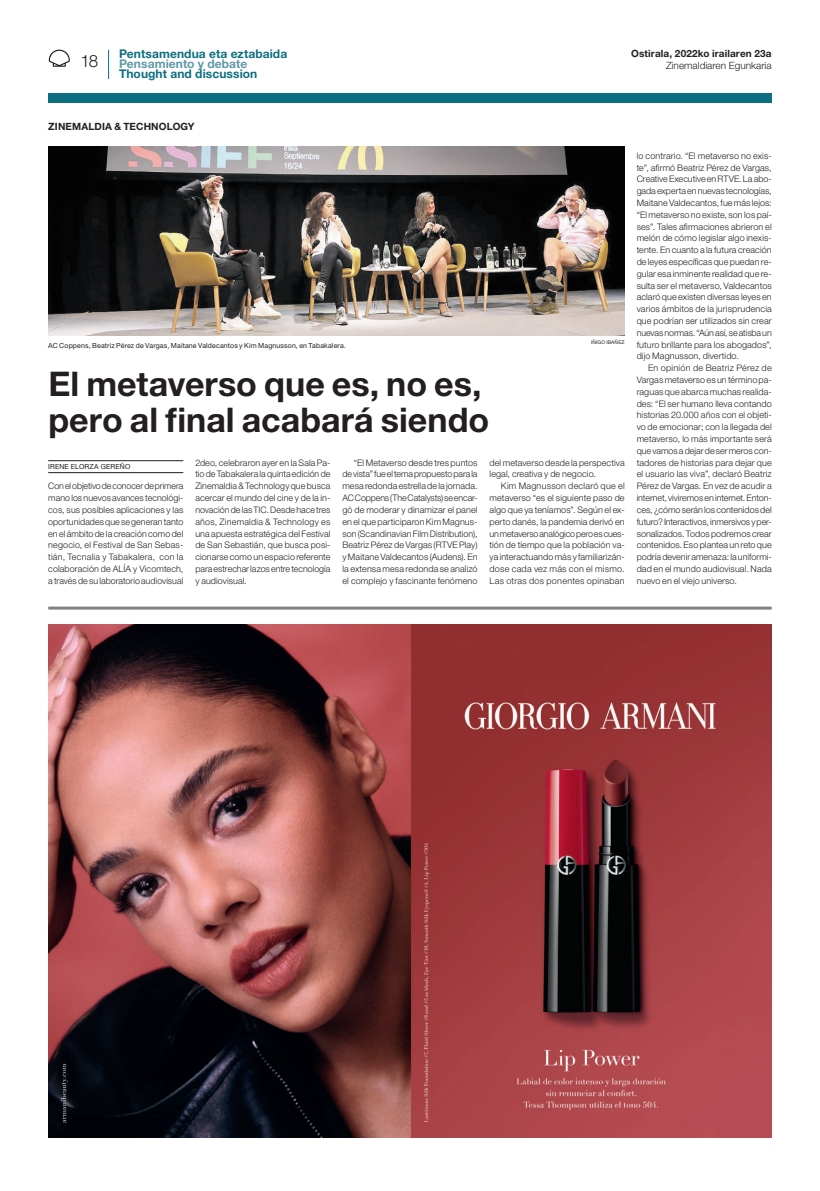
<style>
.page{position:relative;width:820px;height:1191px;background:#fff}
.page>*{position:absolute;margin:0;border:0;box-sizing:border-box;transform-origin:0 0}
.t1{font:700 34px/36px "Helvetica Neue LT Std";color:#231f20}
.t2{font:300 17px "Helvetica Neue LT Std";color:#231f20}
.t3{font:700 12px "Helvetica Neue LT Std";letter-spacing:.01em;color:#0d6f81}
.t4{font:700 12px "Helvetica Neue LT Std";letter-spacing:.005em;color:#5f98a7}
.t5{font:700 10px "Helvetica Neue LT Std";letter-spacing:.015em;color:#231f20}
.t6{font:300 10px "Helvetica Neue LT Std";color:#231f20}
.t7{font:300 9px/11.8px "Helvetica Neue LT Std";letter-spacing:.01em;color:#231f20;text-align:justify}
.t8{font:7px "Helvetica Neue LT Std";letter-spacing:.02em;color:#231f20}
.t9{font:5px "Helvetica Neue LT Std";letter-spacing:.02em;color:#231f20}
</style>
<div class="page">
<hr style="left:48px;top:606px;width:723px;height:3px;background:#808285">
<img style="left:48px;top:624px;width:723px;height:513px">
<hr style="left:48px;top:460px;width:135px;height:1px;background:#231f20">
<hr style="left:48px;top:472px;width:135px;height:1px;background:#231f20">
<img style="left:48px;top:147px;width:576px;height:189px">
<div style="left:48px;top:93px;width:723px;height:10px;background:#0d6f81"></div>
<svg style="left:49px;top:50px;width:21px;height:17px"></svg>
<svg style="left:108px;top:50px;width:1px;height:29px"></svg>
<p class="t5" style="left:631px;top:47px;width:142px">Ostirala, 2022ko irailaren 23a</p>
<h3 class="t3" style="left:119px;top:46px;width:170px">Pentsamendua eta eztabaida</h3>
<h3 class="t4" style="left:119px;top:56px;width:130px">Pensamiento y debate</h3>
<h3 class="t3" style="left:119px;top:66px;width:140px">Thought and discussion</h3>
<h2 class="t2" style="left:80px;top:50px;width:19px">18</h2>
<p class="t6" style="left:665px;top:59px;width:107px">Zinemaldiaren Egunkaria</p>
<p class="t5" style="left:48px;top:120px;width:148px">ZINEMALDIA &amp; TECHNOLOGY</p>
<p class="t8" style="left:48px;top:341px;width:299px">AC Coppens, Beatriz Pérez de Vargas, Maitane Valdecantos y Kim Magnusson, en Tabakalera.</p>
<h1 class="t1" style="left:48px;top:365px;width:442px">El metaverso que es, no es, pero al final acabará siendo</h1>
<p class="t9" style="left:591px;top:339px;width:35px">IÑIGO IBAÑEZ</p>
<p class="t8" style="left:48px;top:463px;width:84px">IRENE ELORZA GEREÑO</p>
<p class="t7" style="left:48px;top:480px;width:136px">Con el objetivo de conocer de primera mano los nuevos avances tecnológi&shy;cos, sus posibles aplicaciones y las oportunidades que se generan tanto en el ámbito de la creación como del negocio, el Festival de San Sebas&shy;tián, Tecnalia y Tabakalera, con la colaboración de ALÍA y Vicomtech, a través de su laboratorio audiovisual</p>
<p class="t7" style="left:195px;top:456px;width:136px">2deo, celebraron ayer en la Sala Pa&shy;tio de Tabakalera la quinta edición de Zinemaldia &amp; Technology que busca acercar el mundo del cine y de la in&shy;novación de las TIC. Desde hace tres años, Zinemaldia &amp; Technology es una apuesta estratégica del Festival de San Sebastián, que busca posi&shy;cionarse como un espacio referente para estrechar lazos entre tecnología y audiovisual.</p>
<p class="t7" style="left:342px;top:456px;width:136px;text-indent:11px">“El Metaverso desde tres puntos de vista” fue el tema propuesto para la mesa redonda estrella de la jornada.<br>AC Coppens (The Catalysts) se encar&shy;gó de moderar y dinamizar el panel en el que participaron Kim Magnus&shy;son (Scandinavian Film Distribution), Beatriz Pérez de Vargas (RTVE Play) y Maitane Valdecantos (Audens). En la extensa mesa redonda se analizó el complejo y fascinante fenómeno</p>
<p class="t7" style="left:489px;top:456px;width:136px">del metaverso desde la perspectiva legal, creativa y de negocio.</p>
<p class="t7" style="left:489px;top:480px;width:136px;text-indent:11px">Kim Magnusson declaró que el metaverso “es el siguiente paso de algo que ya teníamos”. Según el ex&shy;perto danés, la pandemia derivó en un metaverso analógico pero es cues&shy;tión de tiempo que la población va&shy;ya interactuando más y familiarizán&shy;dose cada vez más con el mismo.<br>Las otras dos ponentes opinaban</p>
<p class="t7" style="left:636px;top:149px;width:136px">lo contrario. “El metaverso no exis&shy;te”, afirmó Beatriz Pérez de Vargas, Creative Executive en RTVE. La abo&shy;gada experta en nuevas tecnologías, Maitane Valdecantos, fue más lejos: “El metaverso no existe, son los paí&shy;ses”. Tales afirmaciones abrieron el melón de cómo legislar algo inexis&shy;tente. En cuanto a la futura creación de leyes específicas que puedan re&shy;gular esa inminente realidad que re&shy;sulta ser el metaverso, Valdecantos aclaró que existen diversas leyes en varios ámbitos de la jurisprudencia que podrían ser utilizados sin crear nuevas normas. “Aún así, se atisba un futuro brillante para los abogados”, dijo Magnusson, divertido.</p>
<p class="t7" style="left:636px;top:362px;width:136px;text-indent:11px">En opinión de Beatriz Pérez de Vargas metaverso es un término pa&shy;raguas que abarca muchas realida&shy;des: “El ser humano lleva contando historias 20.000 años con el objeti&shy;vo de emocionar; con la llegada del metaverso, lo más importante será que vamos a dejar de ser meros con&shy;tadores de historias para dejar que el usuario las viva”, declaró Beatriz Pérez de Vargas. En vez de acudir a internet, viviremos en internet. Enton&shy;ces, ¿cómo serán los contenidos del futuro? Interactivos, inmersivos y per&shy;sonalizados. Todos podremos crear contenidos. Eso plantea un reto que podría devenir amenaza: la uniformi&shy;dad en el mundo audiovisual. Nada nuevo en el viejo universo.</p>
</div>
